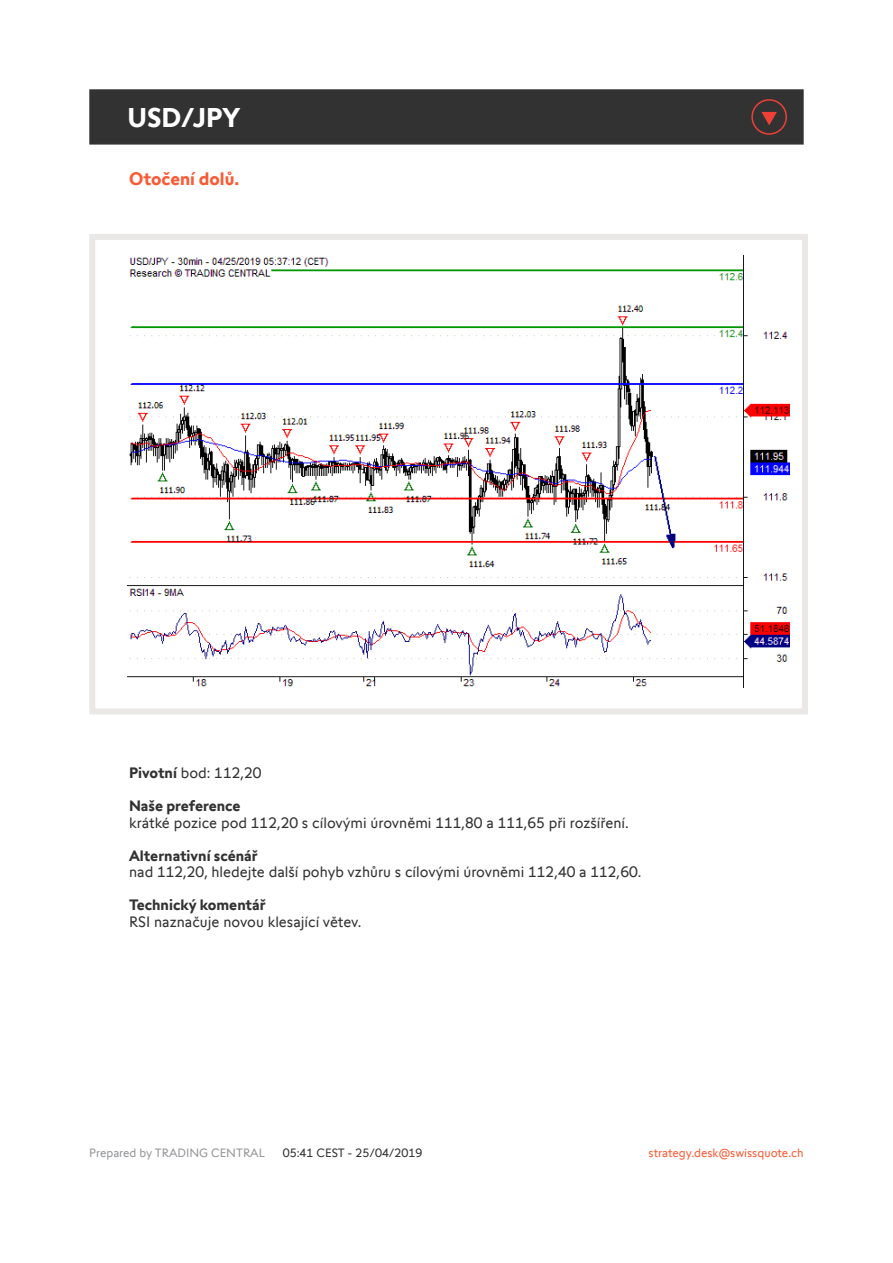
<style>
.page{position:relative;width:893px;height:1263px;background:#fff}
.page>*{position:absolute;margin:0;border:0;box-sizing:border-box;transform-origin:0 0}
.t1{font:700 27px "Swissquote CT";color:#fff}
.t2{font:700 18px "Swissquote CT";color:#fa5b35}
.t3{font:15px "Swissquote CT";color:#323232}
.t4{font:700 15px "Swissquote CT";color:#323232}
.t5{font:12px "Swissquote CT";color:#fa5b35}
.t6{font:12px "Swissquote CT";color:#939598}
.t7{font:12px "Swissquote CT";color:#323232}
.s1{font-weight:700}
</style>
<div class="page">
<div style="left:89px;top:234px;width:719px;height:480px;border:6px solid #e9e8e7"></div>
<div style="left:89px;top:89px;width:715px;height:56px;background:#323232;border:2px solid #323232"></div>
<img style="left:128px;top:255px;width:661px;height:432px">
<svg style="left:751px;top:99px;width:36px;height:36px"></svg>
<h1 class="t1" style="left:128px;top:101px;width:114px">USD/JPY</h1>
<p class="t2" style="left:129px;top:168px;width:112px">Otočení dolů.</p>
<p class="t3" style="left:129px;top:764px;width:134px"><span class="s1">Pivotní</span> bod: 112,20</p>
<p class="t4" style="left:129px;top:797px;width:113px">Naše preference</p>
<p class="t3" style="left:129px;top:814px;width:501px">krátké pozice pod 112,20 s cílovými úrovněmi 111,80 a 111,65 při rozšíření.</p>
<p class="t4" style="left:129px;top:846px;width:130px">Alternativní scénář</p>
<p class="t3" style="left:129px;top:863px;width:514px">nad 112,20, hledejte další pohyb vzhůru s cílovými úrovněmi 112,40 a 112,60.</p>
<p class="t4" style="left:129px;top:896px;width:138px">Technický komentář</p>
<p class="t3" style="left:129px;top:913px;width:234px">RSI naznačuje novou klesající větev.</p>
<p class="t6" style="left:89px;top:1145px;width:177px">Prepared by TRADING CENTRAL</p>
<p class="t7" style="left:283px;top:1145px;width:141px">05:41 CEST - 25/04/2019</p>
<p class="t5" style="left:649px;top:1145px;width:157px">strategy.desk@swissquote.ch</p>
</div>
